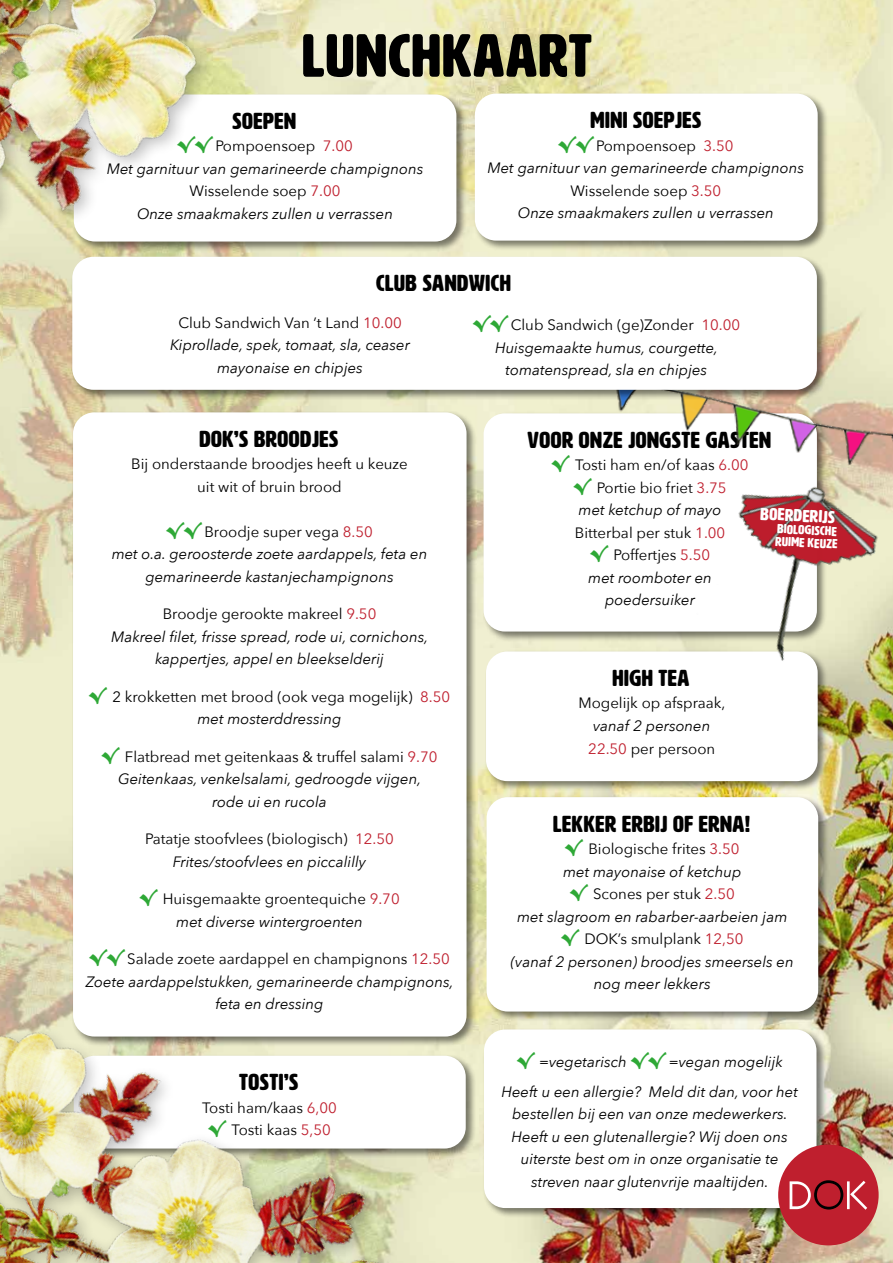
<style>
.page{position:relative;width:893px;height:1263px;background:#fff}
.page>*{position:absolute;margin:0;border:0;box-sizing:border-box;transform-origin:0 0}
.t1{font:60px "HWT Artz";letter-spacing:.025em;color:#000}
.t2{font:22.8px "HWT Artz";letter-spacing:.025em;color:#000}
.t3{font:17.1px "HWT Artz";color:#fff}
.t4{font:italic 15px/22.5px "Avenir Next";color:#000;text-align:center}
.t5{font:15px/22.5px "Avenir Next";color:#000;text-align:center}
.t6{font:12.9px/12.6px "HWT Artz";color:#fff}
.s1{font-family:"Berlin Sans FB";font-weight:700;font-style:normal;font-size:19.5px;color:#2ea836}
.s2{font-style:normal}
.s3{font-style:normal;color:#bf1f2e}
.s4{font-family:"Berlin Sans FB";font-weight:700;font-size:19.5px;color:#2ea836}
.s5{color:#bf1f2e}
.s6{font-style:italic}
</style>
<div class="page">
<img style="left:0;top:0;width:893px;height:1263px">
<div style="left:482px;top:412px;width:346px;height:230px;background:#000;opacity:.5"></div>
<div style="left:484px;top:413px;width:333px;height:218px;background:#fff;border-radius:21px"></div>
<img style="left:573px;top:335px;width:320px;height:117px">
<div style="left:71px;top:255px;width:756px;height:145px;background:#000;opacity:.5"></div>
<div style="left:72px;top:257px;width:745px;height:133px;background:#fff;border-radius:21px"></div>
<div style="left:473px;top:92px;width:355px;height:159px;background:#000;opacity:.5"></div>
<div style="left:475px;top:94px;width:343px;height:147px;background:#fff;border-radius:21px"></div>
<div style="left:72px;top:1054px;width:404px;height:105px;background:#000;opacity:.5"></div>
<div style="left:74px;top:1056px;width:392px;height:92px;background:#fff;border-radius:21px"></div>
<div style="left:484px;top:650px;width:344px;height:142px;background:#000;opacity:.5"></div>
<div style="left:486px;top:651px;width:332px;height:130px;background:#fff;border-radius:21px"></div>
<div style="left:485px;top:795px;width:343px;height:227px;background:#000;opacity:.5"></div>
<div style="left:486px;top:797px;width:332px;height:214px;background:#fff;border-radius:21px"></div>
<div style="left:72px;top:93px;width:395px;height:159px;background:#000;opacity:.5"></div>
<div style="left:74px;top:94px;width:382px;height:148px;background:#fff;border-radius:21px"></div>
<img style="left:687px;top:452px;width:206px;height:230px">
<div style="left:71px;top:411px;width:406px;height:636px;background:#000;opacity:.5"></div>
<div style="left:73px;top:412px;width:394px;height:624px;background:#fff;border-radius:21px"></div>
<div style="left:482px;top:1028px;width:345px;height:190px;background:#000;opacity:.5"></div>
<div style="left:484px;top:1029px;width:332px;height:179px;background:#fff;border-radius:21px"></div>
<div style="left:778px;top:1144px;width:101px;height:101px;background:#bf1f2e;border-radius:50%"></div>
<svg style="left:790px;top:1180px;width:77px;height:30px"></svg>
<div style="left:0;top:0;width:215px;height:345px;background:#000;opacity:.25"></div>
<img style="left:0;top:0;width:332px;height:293px">
<img style="left:0;top:988px;width:445px;height:275px">
<h1 class="t1" style="left:302px;top:24px;width:291px">LUNCHKAART</h1>
<h2 class="t2" style="left:233px;top:109px;width:65px">SOEPEN</h2>
<p class="t4" style="left:107px;top:134px;width:318px"><span class="s1">√ √</span> <span class="s2">Pompoensoep</span> <span class="s3">7.00<br></span>Met garnituur van gemarineerde champignons<br><span class="s2">Wisselende soep</span> <span class="s3">7.00<br></span>Onze smaakmakers zullen u verrassen</p>
<h2 class="t2" style="left:590px;top:108px;width:112px">MINI SOEPJES</h2>
<p class="t4" style="left:487px;top:133px;width:318px"><span class="s1">√ √</span> <span class="s2">Pompoensoep</span> <span class="s3">3.50<br></span>Met garnituur van gemarineerde champignons<br><span class="s2">Wisselende soep</span> <span class="s3">3.50<br></span>Onze smaakmakers zullen u verrassen</p>
<h2 class="t2" style="left:376px;top:271px;width:136px">CLUB SANDWICH</h2>
<p class="t4" style="left:170px;top:310px;width:241px"><span class="s2">Club Sandwich Van ’t Land</span> <span class="s3">10.00<br></span>Kiprollade, spek, tomaat, sla, ceaser mayonaise en chipjes</p>
<p class="t4" style="left:473px;top:313px;width:269px"><span class="s1">√ √</span> <span class="s2">Club Sandwich (ge)Zonder</span> <span class="s3">10.00<br></span>Huisgemaakte humus, courgette, tomatenspread, sla en chipjes</p>
<h2 class="t2" style="left:199px;top:427px;width:140px">DOK’S BROODJES</h2>
<p class="t5" style="left:131px;top:452px;width:278px">Bij onderstaande broodjes heeft u keuze uit wit of bruin brood</p>
<p class="t4" style="left:112px;top:520px;width:317px"><span class="s1">√ √</span> <span class="s2">Broodje super vega</span> <span class="s3">8.50<br></span>met o.a. geroosterde zoete aardappels, feta en gemarineerde kastanjechampignons</p>
<p class="t4" style="left:111px;top:602px;width:318px"><span class="s2">Broodje gerookte makreel</span> <span class="s3">9.50<br></span>Makreel filet, frisse spread, rode ui, cornichons, kappertjes, appel en bleekselderij</p>
<p class="t5" style="left:89px;top:685px;width:363px"><span class="s4">√</span> 2 krokketten met brood (ook vega mogelijk) <span class="s5">8.50 </span><span class="s6">met mosterddressing</span></p>
<p class="t4" style="left:102px;top:745px;width:337px"><span class="s1">√</span> <span class="s2">Flatbread met geitenkaas &amp; truffel salami</span> <span class="s3">9.70<br></span>Geitenkaas, venkelsalami, gedroogde vijgen, rode ui en rucola</p>
<p class="t5" style="left:145px;top:827px;width:250px">Patatje stoofvlees (biologisch) <span class="s5">12.50<br></span><span class="s6">Frites/stoofvlees en piccalilly</span></p>
<p class="t5" style="left:139px;top:887px;width:262px"><span class="s4">√</span> Huisgemaakte groentequiche <span class="s5">9.70 </span><span class="s6">met diverse wintergroenten</span></p>
<p class="t4" style="left:86px;top:947px;width:369px"><span class="s1">√ √</span> <span class="s2">Salade zoete aardappel en champignons</span> <span class="s3">12.50<br></span>Zoete aardappelstukken, gemarineerde champignons, feta en dressing</p>
<h2 class="t2" style="left:239px;top:1070px;width:61px">TOSTI’S</h2>
<p class="t5" style="left:202px;top:1095px;width:136px">Tosti ham/kaas <span class="s5">6,00 </span><span class="s4">√</span> Tosti kaas <span class="s5">5,50</span></p>
<h2 class="t2" style="left:528px;top:428px;width:245px">VOOR ONZE JONGSTE GASTEN</h2>
<p class="t5" style="left:552px;top:453px;width:198px"><span class="s4">√</span> Tosti ham en/of kaas <span class="s5">6.00 </span><span class="s4">√</span> Portie bio friet <span class="s5">3.75<br></span><span class="s6">met ketchup of mayo<br></span>Bitterbal per stuk <span class="s5">1.00<br></span><span class="s4">√</span> Poffertjes <span class="s5">5.50<br></span><span class="s6">met roomboter en poedersuiker</span></p>
<p class="t3" style="left:761px;top:504px;width:76px;rotate:3deg">BOERDERIJS</p>
<p class="t6" style="left:776px;top:522px;width:64px;rotate:3deg">BIOLOGISCHE<br>RUIME KEUZE</p>
<h2 class="t2" style="left:612px;top:666px;width:78px">HIGH TEA</h2>
<p class="t5" style="left:578px;top:691px;width:149px">Mogelijk op afspraak,</p>
<p class="t4" style="left:588px;top:714px;width:128px">vanaf 2 personen<br><span class="s3">22.50</span> <span class="s2">per persoon</span></p>
<h2 class="t2" style="left:553px;top:812px;width:198px">LEKKER ERBIJ OF ERNA!</h2>
<p class="t4" style="left:511px;top:837px;width:284px"><span class="s1">√</span> <span class="s2">Biologische frites</span> <span class="s3">3.50<br></span>met mayonaise of ketchup<br><span class="s1">√</span> <span class="s2">Scones per stuk</span> <span class="s3">2.50<br></span>met slagroom en rabarber-aarbeien jam <span class="s1">√</span> <span class="s2">DOK’s smulplank</span> <span class="s3">12,50<br></span>(vanaf 2 personen) broodjes smeersels en nog meer lekkers</p>
<p class="t4" style="left:501px;top:1046px;width:298px;line-height:30px"><span class="s1">√</span> =vegetarisch <span class="s1">√ √</span> =vegan mogelijk<br>Heeft u een allergie? Meld dit dan, voor het</p>
<p class="t4" style="left:512px;top:1102px;width:278px">bestellen bij een van onze medewerkers.<br>Heeft u een glutenallergie? Wij doen ons uiterste best om in onze organisatie te streven naar glutenvrije maaltijden.</p>
</div>
